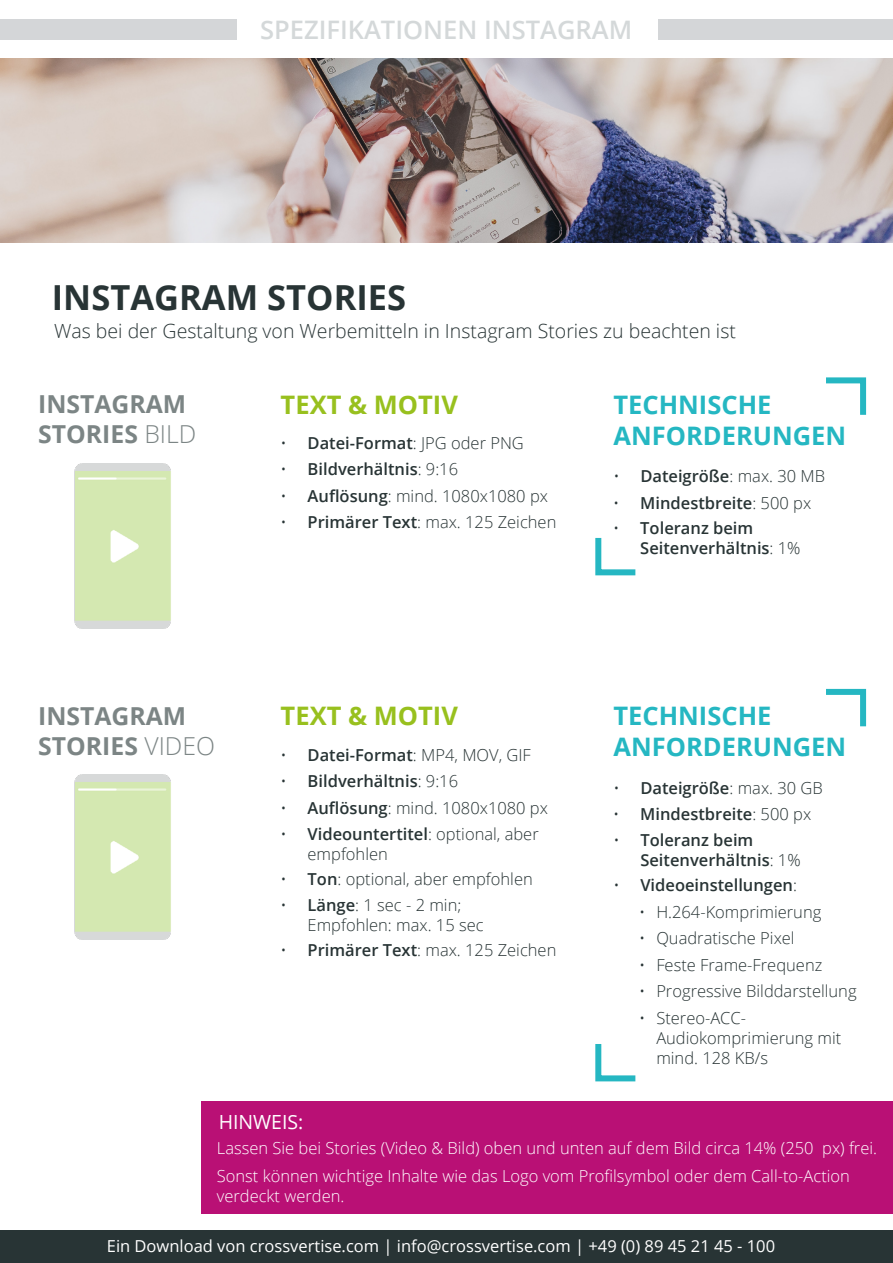
<style>
.page{position:relative;width:893px;height:1263px;background:#fff}
.page>*{position:absolute;margin:0;border:0;box-sizing:border-box;transform-origin:0 0}
.t1{font:700 34.5px "Open Sans";color:#283435}
.t2{font:700 25.5px/30.6px "Open Sans";color:#25b7c2}
.t3{font:600 25.5px "Open Sans";color:#d4d8d9}
.t4{font:700 25.5px "Open Sans";color:#98c01e}
.t5{font:700 24.75px/29.7px "Open Sans";color:#7c8585}
.t6{font:300 19.5px "Open Sans";color:#283435}
.t7{font:19.5px "Open Sans";color:#fff}
.t8{font:300 16.5px/19.8px "Open Sans";color:#283435}
.t9{font:600 16.5px/19.8px "Open Sans";color:#283435}
.t10{font:300 16.5px/28.3px "Open Sans";color:#fff}
.t11{font:16.5px "Open Sans";color:#fff}
.s1{font-weight:300}
.s2{font-weight:600}
</style>
<div class="page">
<div style="left:0;top:19px;width:237px;height:20px;background:#d4d6d8"></div>
<div style="left:659px;top:19px;width:234px;height:20px;background:#d4d6d8"></div>
<div style="left:0;top:1230px;width:893px;height:33px;background:#283435"></div>
<svg style="left:826px;top:377px;width:41px;height:38px"></svg>
<svg style="left:826px;top:688px;width:41px;height:39px"></svg>
<svg style="left:595px;top:537px;width:41px;height:39px"></svg>
<img style="left:74px;top:775px;width:97px;height:165px">
<img style="left:74px;top:463px;width:97px;height:165px">
<div style="left:201px;top:1101px;width:692px;height:113px;background:#b91075"></div>
<svg style="left:595px;top:1044px;width:41px;height:38px"></svg>
<img style="left:0;top:58px;width:893px;height:184px">
<h2 class="t3" style="left:260px;top:12px;width:374px">SPEZIFIKATIONEN INSTAGRAM</h2>
<h1 class="t1" style="left:52px;top:274px;width:356px">INSTAGRAM STORIES</h1>
<p class="t6" style="left:54px;top:318px;width:683px">Was bei der Gestaltung von Werbemitteln in Instagram Stories zu beachten ist</p>
<h3 class="t5" style="left:38px;top:389px;width:160px">INSTAGRAM<br>STORIES <span class="s1">BILD</span></h3>
<h2 class="t4" style="left:281px;top:387px;width:179px">TEXT &amp; MOTIV</h2>
<p class="t8" style="left:281px;top:433px;width:245px">• <span class="s2">Datei-Format</span>: JPG oder PNG</p>
<p class="t9" style="left:281px;top:459px;width:179px"><span class="s1">•</span> Bildverhältnis<span class="s1">: 9:16</span></p>
<p class="t8" style="left:281px;top:485px;width:269px">• <span class="s2">Auflösung</span>: mind. 1080x1080 px</p>
<p class="t8" style="left:281px;top:512px;width:277px">• <span class="s2">Primärer Text</span>: max. 125 Zeichen</p>
<h2 class="t2" style="left:613px;top:389px;width:234px">TECHNISCHE<br>ANFORDERUNGEN</h2>
<p class="t8" style="left:613px;top:466px;width:213px">• <span class="s2">Dateigröße</span>: max. 30 MB</p>
<p class="t9" style="left:613px;top:492px;width:199px"><span class="s1">•</span> Mindestbreite<span class="s1">: 500 px</span></p>
<p class="t9" style="left:640px;top:518px;width:162px;text-indent:-27px"><span class="s1">•</span> Toleranz beim<br>Seitenverhältnis<span class="s1">: 1%</span></p>
<h3 class="t5" style="left:38px;top:700px;width:150px">INSTAGRAM</h3>
<h2 class="t4" style="left:281px;top:698px;width:179px">TEXT &amp; MOTIV</h2>
<h3 class="t5" style="left:38px;top:730px;width:178px">STORIES <span class="s1">VIDEO</span></h3>
<p class="t8" style="left:281px;top:745px;width:252px">• <span class="s2">Datei-Format</span>: MP4, MOV, GIF</p>
<p class="t9" style="left:281px;top:771px;width:179px"><span class="s1">•</span> Bildverhältnis<span class="s1">: 9:16</span></p>
<p class="t8" style="left:281px;top:797px;width:269px">• <span class="s2">Auflösung</span>: mind. 1080x1080 px</p>
<p class="t8" style="left:308px;top:824px;width:233px;text-indent:-27px">• <span class="s2">Videountertitel</span>: optional, aber empfohlen</p>
<p class="t8" style="left:281px;top:868px;width:254px">• <span class="s2">Ton</span>: optional, aber empfohlen</p>
<p class="t8" style="left:308px;top:895px;width:178px;text-indent:-27px">• <span class="s2">Länge</span>: 1 sec - 2 min;<br>Empfohlen: max. 15 sec</p>
<p class="t8" style="left:281px;top:940px;width:277px">• <span class="s2">Primärer Text</span>: max. 125 Zeichen</p>
<h2 class="t2" style="left:613px;top:700px;width:234px">TECHNISCHE<br>ANFORDERUNGEN</h2>
<p class="t8" style="left:613px;top:777px;width:211px">• <span class="s2">Dateigröße</span>: max. 30 GB</p>
<p class="t9" style="left:613px;top:804px;width:199px"><span class="s1">•</span> Mindestbreite<span class="s1">: 500 px</span></p>
<p class="t9" style="left:640px;top:830px;width:162px;text-indent:-27px"><span class="s1">•</span> Toleranz beim<br>Seitenverhältnis<span class="s1">: 1%</span></p>
<p class="t9" style="left:613px;top:874px;width:185px"><span class="s1">•</span> Videoeinstellungen<span class="s1">:</span></p>
<p class="t8" style="left:639px;top:901px;width:184px">• H.264-Komprimierung</p>
<p class="t8" style="left:639px;top:954px;width:184px">• Feste Frame-Frequenz</p>
<p class="t8" style="left:639px;top:928px;width:157px">• Quadratische Pixel</p>
<p class="t8" style="left:639px;top:981px;width:219px">• Progressive Bilddarstellung</p>
<p class="t8" style="left:656px;top:1008px;width:187px;text-indent:-17px">• Stereo-ACC-<br>Audiokomprimierung mit mind. 128 KB/s</p>
<p class="t7" style="left:219px;top:1109px;width:86px">HINWEIS:</p>
<p class="t10" style="left:217px;top:1133px;width:662px">Lassen Sie bei Stories (Video &amp; Bild) oben und unten auf dem Bild circa 14% (250 px) frei.<br>Sonst können wichtige Inhalte wie das Logo vom Profilsymbol oder dem Call-to-Action</p>
<p class="t10" style="left:217px;top:1181px;width:129px">verdeckt werden.</p>
<p class="t11" style="left:107px;top:1235px;width:670px">Ein Download von crossvertise.com | info@crossvertise.com | +49 (0) 89 45 21 45 - 100</p>
</div>
